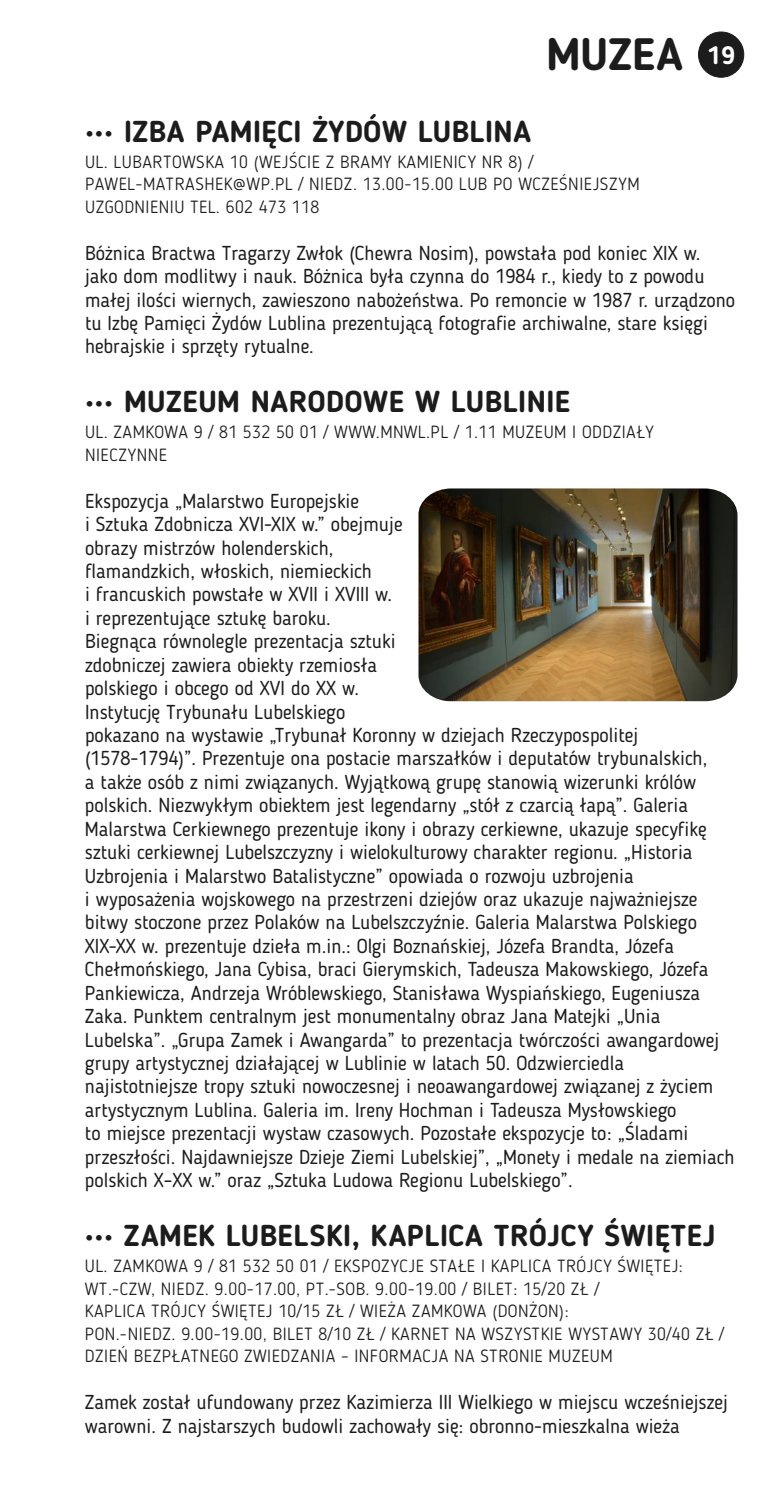
<style>
.page{position:relative;width:780px;height:1489px;background:#fff}
.page>*{position:absolute;margin:0;border:0;box-sizing:border-box;transform-origin:0 0}
.t1{font:700 45px "Blogger Sans";letter-spacing:.005em;color:#1c1c1c}
.t2{font:700 30px "Blogger Sans";letter-spacing:.015em;color:#1c1c1c}
.t3{font:20px/23.5px "Blogger Sans";color:#1c1c1c}
.t4{font:300 17.5px/22.5px "Blogger Sans";letter-spacing:.03em;color:#1c1c1c}
</style>
<div class="page">
<div style="left:698px;top:32px;width:46px;height:45px;background:#1c1c1c;border:1px solid #1c1c1c;border-radius:50%"></div>
<img style="left:418px;top:488px;width:319px;height:213px">
<h1 class="t1" style="left:546px;top:36px;width:190px">MUZEA <sup>19</sup></h1>
<h2 class="t2" style="left:85px;top:119px;width:447px">••• IZBA PAMIĘCI ŻYDÓW LUBLINA</h2>
<p class="t4" style="left:85px;top:152px;width:556px">UL. LUBARTOWSKA 10 (WEJŚCIE Z BRAMY KAMIENICY NR 8) /<br>PAWEL-MATRASHEK@WP.PL / NIEDZ. 13.00-15.00 LUB PO WCZEŚNIEJSZYM<br>UZGODNIENIU TEL. 602 473 118</p>
<p class="t3" style="left:85px;top:243px;width:651px">Bóżnica Bractwa Tragarzy Zwłok (Chewra Nosim), powstała pod koniec XIX w. jako dom modlitwy i nauk. Bóżnica była czynna do 1984 r., kiedy to z powodu małej ilości wiernych, zawieszono nabożeństwa. Po remoncie w 1987 r. urządzono tu Izbę Pamięci Żydów Lublina prezentującą fotografie archiwalne, stare księgi hebrajskie i sprzęty rytualne.</p>
<h2 class="t2" style="left:85px;top:389px;width:486px">••• MUZEUM NARODOWE W LUBLINIE</h2>
<p class="t4" style="left:85px;top:422px;width:570px">UL. ZAMKOWA 9 / 81 532 50 01 / WWW.MNWL.PL / 1.11 MUZEUM I ODDZIAŁY<br>NIECZYNNE</p>
<p class="t3" style="left:85px;top:490px;width:651px">Ekspozycja „Malarstwo Europejskie<br>i Sztuka Zdobnicza XVI-XIX w.” obejmuje<br>obrazy mistrzów holenderskich,<br>flamandzkich, włoskich, niemieckich<br>i francuskich powstałe w XVII i XVIII w.<br>i reprezentujące sztukę baroku.<br>Biegnąca równolegle prezentacja sztuki<br>zdobniczej zawiera obiekty rzemiosła<br>polskiego i obcego od XVI do XX w.<br>Instytucję Trybunału Lubelskiego<br>pokazano na wystawie „Trybunał Koronny w dziejach Rzeczypospolitej (1578-1794)”. Prezentuje ona postacie marszałków i deputatów trybunalskich,<br>a także osób z nimi związanych. Wyjątkową grupę stanowią wizerunki królów polskich. Niezwykłym obiektem jest legendarny „stół z czarcią łapą”. Galeria Malarstwa Cerkiewnego prezentuje ikony i obrazy cerkiewne, ukazuje specyfikę sztuki cerkiewnej Lubelszczyzny i wielokulturowy charakter regionu. „Historia Uzbrojenia i Malarstwo Batalistyczne” opowiada o rozwoju uzbrojenia<br>i wyposażenia wojskowego na przestrzeni dziejów oraz ukazuje najważniejsze bitwy stoczone przez Polaków na Lubelszczyźnie. Galeria Malarstwa Polskiego XIX-XX w. prezentuje dzieła m.in.: Olgi Boznańskiej, Józefa Brandta, Józefa Chełmońskiego, Jana Cybisa, braci Gierymskich, Tadeusza Makowskiego, Józefa Pankiewicza, Andrzeja Wróblewskiego, Stanisława Wyspiańskiego, Eugeniusza Zaka. Punktem centralnym jest monumentalny obraz Jana Matejki „Unia Lubelska”. „Grupa Zamek i Awangarda” to prezentacja twórczości awangardowej grupy artystycznej działającej w Lublinie w latach 50. Odzwierciedla najistotniejsze tropy sztuki nowoczesnej i neoawangardowej związanej z życiem artystycznym Lublina. Galeria im. Ireny Hochman i Tadeusza Mysłowskiego<br>to miejsce prezentacji wystaw czasowych. Pozostałe ekspozycje to: „Śladami przeszłości. Najdawniejsze Dzieje Ziemi Lubelskiej”, „Monety i medale na ziemiach polskich X–XX w.” oraz „Sztuka Ludowa Regionu Lubelskiego”.</p>
<h2 class="t2" style="left:85px;top:1223px;width:632px">••• ZAMEK LUBELSKI, KAPLICA TRÓJCY ŚWIĘTEJ</h2>
<p class="t4" style="left:85px;top:1255px;width:640px">UL. ZAMKOWA 9 / 81 532 50 01 / EKSPOZYCJE STAŁE I KAPLICA TRÓJCY ŚWIĘTEJ:<br>WT.-CZW, NIEDZ. 9.00-17.00, PT.-SOB. 9.00-19.00 / BILET: 15/20 ZŁ /<br>KAPLICA TRÓJCY ŚWIĘTEJ 10/15 ZŁ / WIEŻA ZAMKOWA (DONŻON):<br>PON.-NIEDZ. 9.00-19.00, BILET 8/10 ZŁ / KARNET NA WSZYSTKIE WYSTAWY 30/40 ZŁ / DZIEŃ BEZPŁATNEGO ZWIEDZANIA – INFORMACJA NA STRONIE MUZEUM</p>
<p class="t3" style="left:85px;top:1392px;width:644px">Zamek został ufundowany przez Kazimierza III Wielkiego w miejscu wcześniejszej warowni. Z najstarszych budowli zachowały się: obronno-mieszkalna wieża</p>
</div>
